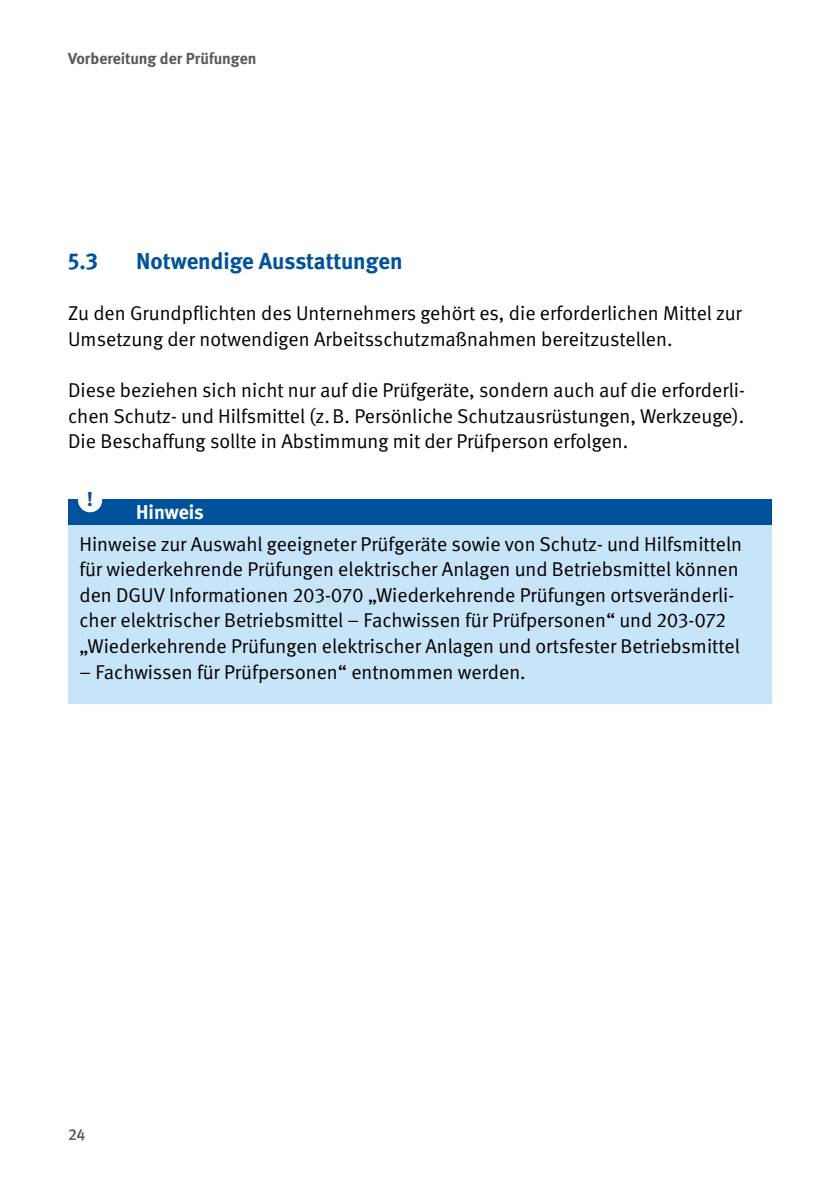
<style>
.page{position:relative;width:840px;height:1191px;background:#fff}
.page>*{position:absolute;margin:0;border:0;box-sizing:border-box;transform-origin:0 0}
.Überschriften_H2{font:700 23px "DGUV Meta";color:#00529c}
.Fließtext_STG_FT{font:20px/25.6px "DGUV Meta";color:#000}
.Fließtext_FT{font:20px/25.6px "DGUV Meta";color:#000}
.Fließtext_STG_Titel{font:700 20px "DGUV Meta";color:#fff}
.t1{font:700 20px "DGUV Meta Serif";color:#00529c}
.t2{font:700 16px "DGUV Meta";color:#58595b}
.t3{font:500 16px "DGUV Meta";color:#58595b}
</style>
<div class="page">
<div style="left:68px;top:499px;width:703px;height:26px;background:#00529c"></div>
<div style="left:68px;top:525px;width:703px;height:178px;background:#c7e4f8"></div>
<div style="left:78px;top:488px;width:24px;height:24px;background:#fff;border-radius:50%"></div>
<p class="t2" style="left:68px;top:49px;width:190px">Vorbereitung der Prüfungen</p>
<h2 class="Überschriften_H2" style="left:68px;top:247px;width:31px">5.3</h2>
<h2 class="Überschriften_H2" style="left:136px;top:247px;width:268px">Notwendige Ausstattungen</h2>
<p class="Fließtext_FT" style="left:68px;top:301px;width:674px">Zu den Grundpflichten des Unternehmers gehört es, die erforderlichen Mittel zur<br>Umsetzung der notwendigen Arbeitsschutzmaßnahmen bereitzustellen.</p>
<p class="Fließtext_FT" style="left:68px;top:378px;width:678px;text-align:justify">Diese beziehen sich nicht nur auf die Prüfgeräte, sondern auch auf die erforderli&shy;chen Schutz- und Hilfsmittel (z.B. Persönliche Schutzausrüstungen, Werkzeuge).<br>Die Beschaffung sollte in Abstimmung mit der Prüfperson erfolgen.</p>
<p class="t1" style="left:87px;top:487px;width:8px">!</p>
<p class="Fließtext_STG_Titel" style="left:136px;top:500px;width:69px">Hinweis</p>
<p class="Fließtext_STG_FT" style="left:79px;top:531px;width:664px">Hinweise zur Auswahl geeigneter Prüfgeräte sowie von Schutz- und Hilfsmitteln für wiederkehrende Prüfungen elektrischer Anlagen und Betriebsmittel können den DGUV Informationen 203-070 „Wiederkehrende Prüfungen ortsveränderli&shy;cher elektrischer Betriebsmittel – Fachwissen für Prüfpersonen“ und 203-072 „Wiederkehrende Prüfungen elektrischer Anlagen und ortsfester Betriebsmittel</p>
<p class="Fließtext_STG_FT" style="left:79px;top:659px;width:447px">– Fachwissen für Prüfpersonen“ entnommen werden.</p>
<p class="t3" style="left:68px;top:1124px;width:19px">24</p>
</div>
